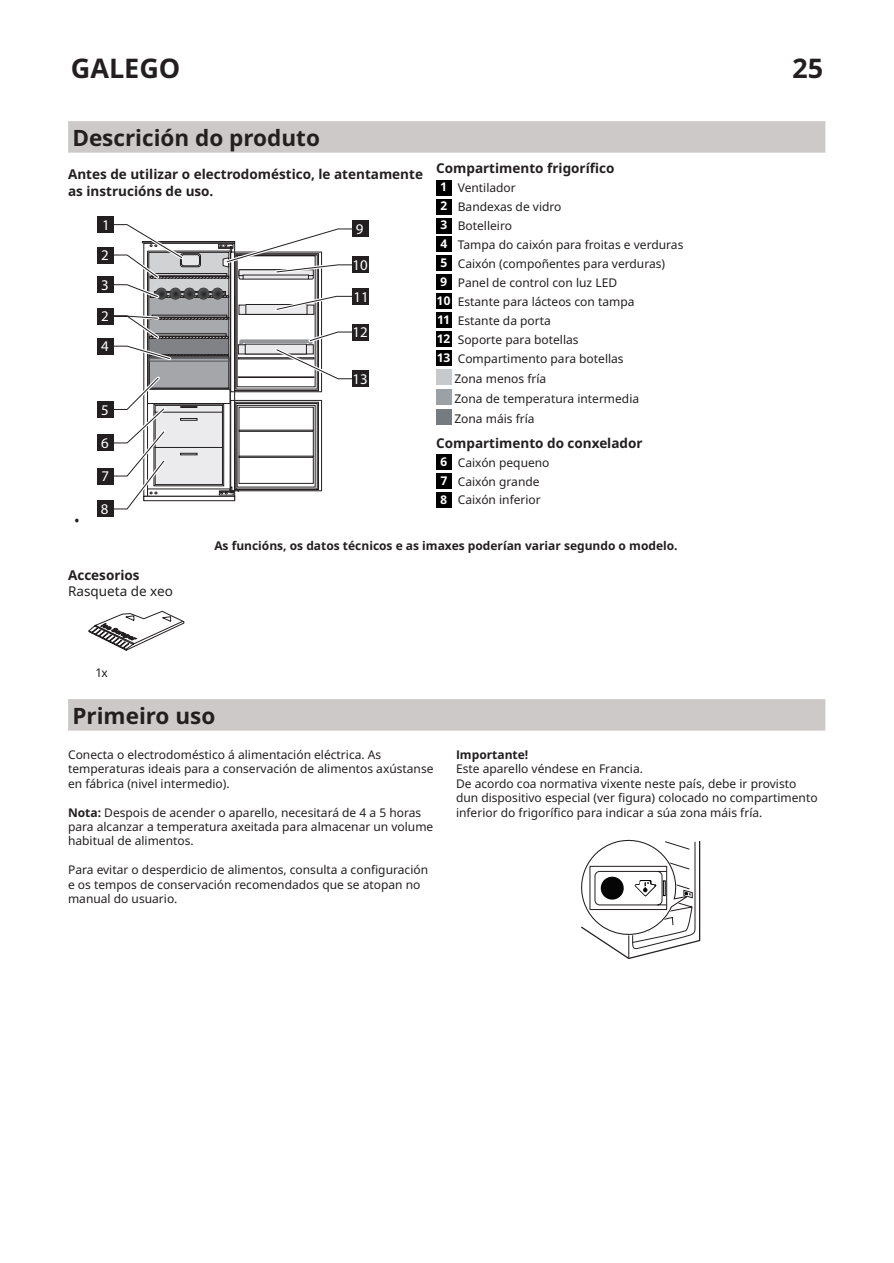
<style>
.page{position:relative;width:894px;height:1263px;background:#fff}
.page>*{position:absolute;margin:0;border:0;box-sizing:border-box;transform-origin:0 0}
.t1{font:700 27px "Noto IKEA Latin";color:#231f20}
.Big_Head_Grey{font:700 22.5px "Noto IKEA Latin";color:#231f20}
.t2{font:15px "Noto IKEA Latin";color:#231f20}
.t3{font:14.85px "Noto IKEA Latin";color:#fff}
.t4{font:14.85px "Arial";color:#231f20}
.BT_Text__12{font:700 13.5px/16.2px "Noto IKEA Latin";color:#231f20}
.BT_Head{font:700 13.5px "Noto IKEA Latin";color:#231f20}
.BT_Text{font:700 13.5px "Noto IKEA Latin";color:#231f20}
.BT_Text-2{font:13.5px "Noto IKEA Latin";color:#231f20}
.BT_Text-3{font:12px/14.4px "Noto IKEA Latin";color:#231f20}
.BT_Text-4{font:700 12px "Noto IKEA Latin";color:#231f20}
.BT_Text-5{font:700 12px "Noto IKEA Latin";color:#fff}
.s1{font-weight:700}
</style>
<div class="page">
<div style="left:68px;top:699px;width:757px;height:31px;background:#cdc9c8"></div>
<div style="left:436px;top:180px;width:15px;height:15px;background:#000"></div>
<div style="left:436px;top:199px;width:15px;height:15px;background:#000"></div>
<div style="left:436px;top:218px;width:15px;height:15px;background:#000"></div>
<div style="left:436px;top:237px;width:15px;height:15px;background:#000"></div>
<div style="left:436px;top:256px;width:15px;height:15px;background:#000"></div>
<div style="left:436px;top:275px;width:15px;height:15px;background:#000"></div>
<div style="left:436px;top:294px;width:15px;height:15px;background:#000"></div>
<div style="left:436px;top:312px;width:15px;height:16px;background:#000"></div>
<div style="left:436px;top:331px;width:15px;height:16px;background:#000"></div>
<div style="left:436px;top:350px;width:15px;height:15px;background:#000"></div>
<div style="left:436px;top:369px;width:15px;height:15px;background:#c7cacc"></div>
<div style="left:436px;top:389px;width:15px;height:15px;background:#9ba1a4"></div>
<div style="left:436px;top:409px;width:15px;height:15px;background:#767b7f"></div>
<div style="left:436px;top:454px;width:15px;height:15px;background:#000"></div>
<div style="left:436px;top:473px;width:15px;height:15px;background:#000"></div>
<div style="left:436px;top:492px;width:15px;height:15px;background:#000"></div>
<div style="left:351px;top:221px;width:17px;height:16px;background:#231f20"></div>
<div style="left:351px;top:256px;width:17px;height:17px;background:#231f20"></div>
<div style="left:351px;top:324px;width:17px;height:16px;background:#231f20"></div>
<div style="left:351px;top:370px;width:17px;height:17px;background:#231f20"></div>
<div style="left:97px;top:338px;width:16px;height:16px;background:#231f20"></div>
<div style="left:97px;top:401px;width:16px;height:17px;background:#231f20"></div>
<div style="left:97px;top:435px;width:16px;height:16px;background:#231f20"></div>
<div style="left:97px;top:468px;width:16px;height:16px;background:#231f20"></div>
<div style="left:97px;top:501px;width:16px;height:16px;background:#231f20"></div>
<div style="left:97px;top:247px;width:16px;height:16px;background:#231f20"></div>
<div style="left:97px;top:308px;width:16px;height:16px;background:#231f20"></div>
<div style="left:97px;top:276px;width:16px;height:17px;background:#231f20"></div>
<svg style="left:102px;top:221px;width:261px;height:291px"></svg>
<div style="left:351px;top:288px;width:17px;height:16px;background:#231f20"></div>
<div style="left:97px;top:216px;width:16px;height:17px;background:#231f20"></div>
<svg style="left:89px;top:611px;width:95px;height:39px"></svg>
<div style="left:68px;top:121px;width:757px;height:32px;background:#cdc9c8"></div>
<svg style="left:581px;top:839px;width:119px;height:120px"></svg>
<div style="left:600px;top:876px;width:23px;height:23px;background:#050505;border-radius:50%"></div>
<h1 class="t1" style="left:71px;top:49px;width:111px">GALEGO</h1>
<h1 class="t1" style="left:792px;top:49px;width:32px">25</h1>
<p class="Big_Head_Grey" style="left:72px;top:122px;width:249px">Descrición do produto</p>
<p class="BT_Text__12" style="left:68px;top:166px;width:356px">Antes de utilizar o electrodoméstico, le atentamente as instrucións de uso.</p>
<p class="BT_Text" style="left:436px;top:159px;width:180px">Compartimento frigorífico</p>
<p class="BT_Text-5" style="left:440px;top:178px;width:8px">1</p>
<p class="BT_Text-3" style="left:457px;top:180px;width:59px">Ventilador</p>
<p class="BT_Text-5" style="left:440px;top:197px;width:8px">2</p>
<p class="BT_Text-3" style="left:457px;top:199px;width:105px">Bandexas de vidro</p>
<p class="BT_Text-5" style="left:440px;top:216px;width:8px">3</p>
<p class="BT_Text-3" style="left:457px;top:218px;width:56px">Botelleiro</p>
<p class="BT_Text-5" style="left:440px;top:235px;width:8px">4</p>
<p class="BT_Text-3" style="left:457px;top:237px;width:227px">Tampa do caixón para froitas e verduras</p>
<p class="BT_Text-5" style="left:440px;top:254px;width:8px">5</p>
<p class="BT_Text-3" style="left:457px;top:256px;width:209px">Caixón (compoñentes para verduras)</p>
<p class="BT_Text-5" style="left:440px;top:273px;width:9px">9</p>
<p class="BT_Text-3" style="left:457px;top:275px;width:161px">Panel de control con luz LED</p>
<p class="BT_Text-5" style="left:437px;top:292px;width:15px">10</p>
<p class="BT_Text-3" style="left:457px;top:294px;width:178px">Estante para lácteos con tampa</p>
<p class="BT_Text-5" style="left:437px;top:311px;width:14px">11</p>
<p class="BT_Text-3" style="left:457px;top:313px;width:95px">Estante da porta</p>
<p class="BT_Text-5" style="left:437px;top:330px;width:14px">12</p>
<p class="BT_Text-3" style="left:457px;top:332px;width:122px">Soporte para botellas</p>
<p class="BT_Text-5" style="left:437px;top:349px;width:15px">13</p>
<p class="BT_Text-3" style="left:457px;top:350px;width:167px">Compartimento para botellas</p>
<p class="BT_Text-3" style="left:454px;top:371px;width:93px">Zona menos fría</p>
<p class="BT_Text-3" style="left:454px;top:391px;width:186px">Zona de temperatura intermedia</p>
<p class="BT_Text-3" style="left:454px;top:411px;width:82px">Zona máis fría</p>
<p class="BT_Head" style="left:436px;top:433px;width:208px">Compartimento do conxelador</p>
<p class="BT_Text-5" style="left:440px;top:453px;width:9px">6</p>
<p class="BT_Text-3" style="left:457px;top:455px;width:93px">Caixón pequeno</p>
<p class="BT_Text-5" style="left:440px;top:472px;width:8px">7</p>
<p class="BT_Text-3" style="left:457px;top:473px;width:83px">Caixón grande</p>
<p class="BT_Text-5" style="left:440px;top:491px;width:9px">8</p>
<p class="BT_Text-3" style="left:457px;top:492px;width:84px">Caixón inferior</p>
<p class="t3" style="left:102px;top:216px;width:9px">1</p>
<p class="t3" style="left:355px;top:220px;width:9px">9</p>
<p class="t3" style="left:352px;top:256px;width:17px">10</p>
<p class="t3" style="left:101px;top:246px;width:9px">2</p>
<p class="t3" style="left:101px;top:276px;width:9px">3</p>
<p class="t3" style="left:353px;top:287px;width:17px">11</p>
<p class="t3" style="left:101px;top:307px;width:9px">2</p>
<p class="t3" style="left:352px;top:323px;width:17px">12</p>
<p class="t3" style="left:352px;top:370px;width:17px">13</p>
<p class="t3" style="left:101px;top:337px;width:9px">4</p>
<p class="t3" style="left:101px;top:400px;width:9px">5</p>
<p class="t3" style="left:101px;top:434px;width:9px">6</p>
<p class="t3" style="left:101px;top:467px;width:9px">7</p>
<p class="t3" style="left:101px;top:500px;width:9px">8</p>
<p class="t4" style="left:232px;top:481px;width:9px">c</p>
<p class="t2" style="left:74px;top:510px;width:7px">•</p>
<p class="BT_Head" style="left:68px;top:566px;width:73px">Accesorios</p>
<p class="BT_Text-2" style="left:68px;top:582px;width:106px">Rasqueta de xeo</p>
<p class="BT_Text-4" style="left:214px;top:537px;width:464px">As funcións, os datos técnicos e as imaxes poderían variar segundo o modelo.</p>
<p class="BT_Text-3" style="left:96px;top:665px;width:13px">1x</p>
<p class="Big_Head_Grey" style="left:72px;top:699px;width:144px">Primeiro uso</p>
<p class="BT_Text-3" style="left:68px;top:747px;width:367px">Conecta o electrodoméstico á alimentación eléctrica. As temperaturas ideais para a conservación de alimentos axústanse en fábrica (nivel intermedio).</p>
<p class="BT_Text-3" style="left:68px;top:804px;width:366px"><span class="s1">Nota:</span> Despois de acender o aparello, necesitará de 4 a 5 horas para alcanzar a temperatura axeitada para almacenar un volume habitual de alimentos.</p>
<p class="BT_Text-3" style="left:68px;top:862px;width:361px">Para evitar o desperdicio de alimentos, consulta a configuración e os tempos de conservación recomendados que se atopan no manual do usuario.</p>
<p class="BT_Text-4" style="left:456px;top:746px;width:74px">Importante!</p>
<p class="BT_Text-3" style="left:456px;top:761px;width:188px">Este aparello véndese en Francia.</p>
<p class="BT_Text-3" style="left:456px;top:776px;width:363px">De acordo coa normativa vixente neste país, debe ir provisto dun dispositivo especial (ver figura) colocado no compartimento inferior do frigorífico para indicar a súa zona máis fría.</p>
</div>
